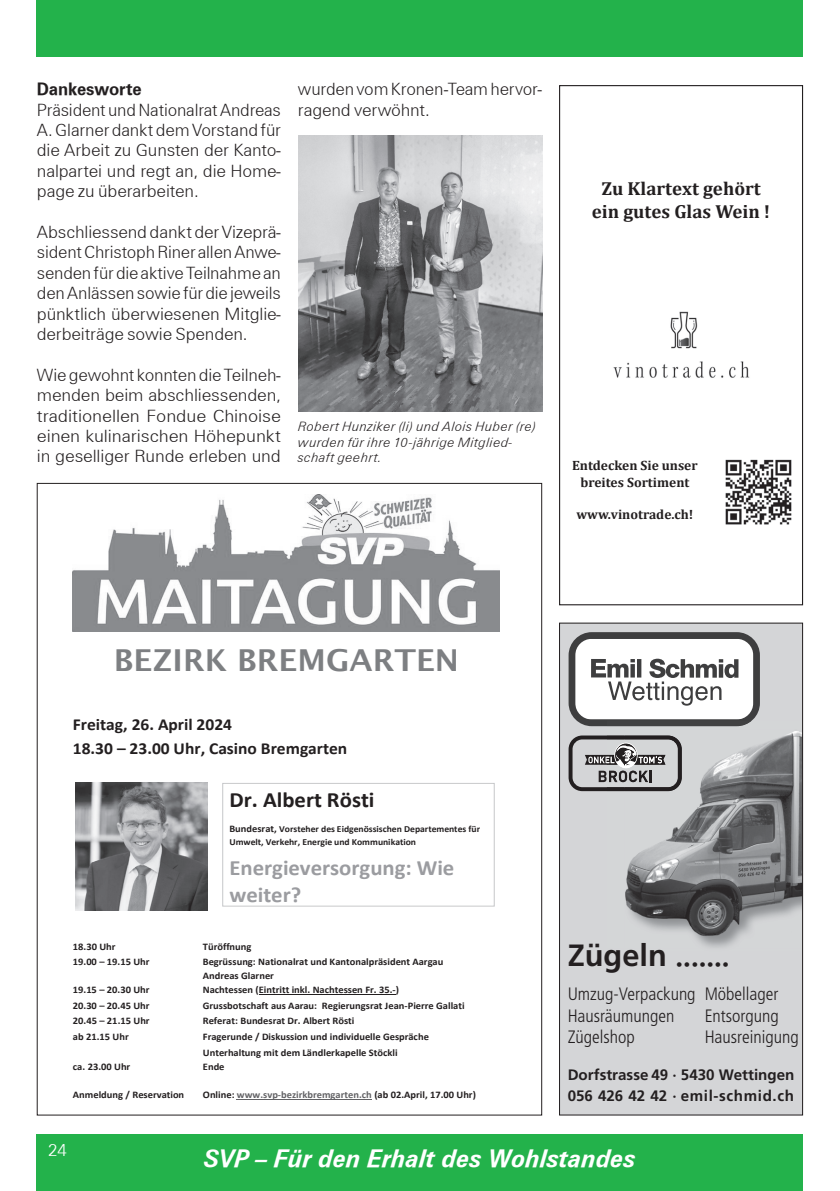
<style>
.page{position:relative;width:840px;height:1191px;background:#fff}
.page>*{position:absolute;margin:0;border:0;box-sizing:border-box;transform-origin:0 0}
.t1{font:600 30.2px "Lucida Sans";color:#7d7f82;scale:1.04 1}
.t2{font:700 condensed 29.8px "Frutiger LT Std";color:#231f20}
.t3{font:24px "Zurich Bold Italic BT";color:#fff}
.t4{font:700 21.8px/26.6px "Calibri";color:#9b9ca0;scale:1.04 1}
.t5{font:700 21.8px "Calibri";color:#231f20;scale:1.04 1}
.t6{font:700 18.8px/22.6px "Cambria";color:#231f20;text-align:center}
.t7{font:300 condensed 18px/21.6px "Frutiger LT Std";color:#231f20}
.t8{font:17px/20.4px "Zurich Light BT";letter-spacing:-.01em;color:#231f20;text-align:justify}
.t9{font:17px "Zurich Bold BT";letter-spacing:-.01em;color:#231f20}
.t10{font:17px "Zurich Light BT";color:#fff}
.t11{font:700 16.8px/23.6px "Calibri";color:#231f20;scale:1.04 1}
.t12{font:700 15.2px/21px "Frutiger LT Std";color:#231f20}
.t13{font:700 13.6px/16.2px "Cambria";color:#231f20;text-align:center}
.t14{font:13px/15.6px "Zurich Light Italic BT";letter-spacing:.025em;color:#231f20}
.t15{font:700 10px/14px "Calibri";color:#231f20;scale:1.04 1}
.t16{font:700 9.2px/13.2px "Calibri";color:#231f20;scale:1.04 1}
.s1{font-size:10px}
.s2{color:#626265}
</style>
<div class="page">
<div style="left:37px;top:1134px;width:765px;height:57px;background:#23b24b"></div>
<div style="left:37px;top:0;width:765px;height:57px;background:#23b24b"></div>
<img style="left:298px;top:136px;width:244px;height:275px">
<hr style="left:259px;top:994px;width:136px;height:1px;background:#231f20">
<hr style="left:237px;top:1098px;width:135px;height:1px;background:#626265">
<img style="left:73px;top:494px;width:426px;height:137px">
<img style="left:75px;top:782px;width:133px;height:128px">
<div style="left:222px;top:783px;width:272px;height:123px;border:1px solid #c7c8ca"></div>
<div style="left:559px;top:623px;width:243px;height:492px;background:#d4d5d7"></div>
<svg style="left:568px;top:632px;width:191px;height:94px;background:#c8c8c8"></svg>
<img style="left:606px;top:720px;width:153px;height:72px">
<img style="left:606px;top:720px;width:145px;height:6px">
<img style="left:624px;top:729px;width:176px;height:219px">
<svg style="left:568px;top:735px;width:113px;height:56px"></svg>
<div style="left:558px;top:622px;width:244px;height:493px;border:1px solid #231f20"></div>
<img style="left:725px;top:459px;width:67px;height:66px">
<img style="left:613px;top:311px;width:137px;height:67px">
<div style="left:558px;top:85px;width:244px;height:520px;border:1px solid #231f20"></div>
<p class="t9" style="left:37px;top:79px;width:106px">Dankesworte</p>
<p class="t8" style="left:37px;top:99px;width:245px">Präsident und Nationalrat Andreas A. Glarner dankt dem Vorstand für die Arbeit zu Gunsten der Kanto&shy;nalpartei und regt an, die Home&shy;page zu überarbeiten.</p>
<p class="t8" style="left:37px;top:222px;width:245px">Abschliessend dankt der Vizeprä&shy;sident Christoph Riner allen Anwe&shy;senden für die aktive Teilnahme an den Anlässen sowie für die jeweils pünktlich überwiesenen Mitglie&shy;derbeiträge sowie Spenden.</p>
<p class="t8" style="left:37px;top:364px;width:245px">Wie gewohnt konnten die Teilneh&shy;menden beim abschliessenden, traditionellen Fondue Chinoise einen kulinarischen Höhepunkt in geselliger Runde erleben und</p>
<p class="t8" style="left:298px;top:79px;width:245px">wurden vom Kronen-Team hervor&shy;ragend verwöhnt.</p>
<p class="t14" style="left:298px;top:418px;width:239px">Robert Hunziker (li) und Alois Huber (re) wurden für ihre 10-jährige Mitglied&shy;schaft geehrt.</p>
<p class="t6" style="left:591px;top:177px;width:180px">Zu Klartext gehört ein gutes Glas Wein !</p>
<p class="t13" style="left:572px;top:457px;width:127px">Entdecken Sie unser breites Sortiment</p>
<p class="t13" style="left:576px;top:506px;width:118px">www.vinotrade.ch!</p>
<h1 class="t1" style="left:114px;top:643px;width:333px">BEZIRK BREMGARTEN</h1>
<p class="t11" style="left:73px;top:712px;width:265px">Freitag, 26. April 2024<br>18.30 – 23.00 Uhr, Casino Bremgarten</p>
<p class="t5" style="left:229px;top:785px;width:141px">Dr. Albert Rösti</p>
<p class="t16" style="left:229px;top:822px;width:242px"><span class="s1">Bundesrat,</span> Vorsteher des Eidgenössischen Departementes für<br>Umwelt, Verkehr, Energie und Kommunikation</p>
<p class="t4" style="left:229px;top:854px;width:218px">Energieversorgung: Wie weiter?</p>
<p class="t15" style="left:73px;top:940px;width:43px">18.30 Uhr</p>
<p class="t15" style="left:203px;top:940px;width:48px">Türöffnung</p>
<p class="t15" style="left:73px;top:954px;width:75px">19.00 – 19.15 Uhr</p>
<p class="t15" style="left:203px;top:954px;width:233px">Begrüssung: Nationalrat und Kantonalpräsident Aargau<br>Andreas Glarner</p>
<p class="t15" style="left:73px;top:982px;width:75px">19.15 – 20.30 Uhr</p>
<p class="t15" style="left:203px;top:982px;width:190px">Nachtessen (Eintritt inkl. Nachtessen Fr. 35.-)</p>
<p class="t15" style="left:73px;top:998px;width:75px">20.30 – 20.45 Uhr</p>
<p class="t15" style="left:203px;top:998px;width:253px">Grussbotschaft aus Aarau: Regierungsrat Jean-Pierre Gallati</p>
<p class="t15" style="left:73px;top:1014px;width:75px">20.45 – 21.15 Uhr</p>
<p class="t15" style="left:203px;top:1014px;width:147px">Referat: Bundesrat Dr. Albert Rösti</p>
<p class="t15" style="left:73px;top:1029px;width:55px">ab 21.15 Uhr</p>
<p class="t15" style="left:203px;top:1029px;width:219px;line-height:15.8px">Fragerunde / Diskussion und individuelle Gespräche<br>Unterhaltung mit dem Ländlerkapelle Stöckli</p>
<p class="t15" style="left:73px;top:1059px;width:57px">ca. 23.00 Uhr</p>
<p class="t15" style="left:203px;top:1059px;width:22px">Ende</p>
<p class="t15" style="left:73px;top:1087px;width:108px">Anmeldung / Reservation</p>
<p class="t15" style="left:203px;top:1087px;width:264px">Online: <span class="s2">www.svp-bezirkbremgarten.ch</span> (ab 02.April, 17.00 Uhr)</p>
<h2 class="t2" style="left:567px;top:945px;width:163px"><sup>Zügeln</sup> ·······</h2>
<p class="t7" style="left:567px;top:983px;width:129px">Umzug-Verpackung<br>Hausräumungen<br>Zügelshop</p>
<p class="t7" style="left:704px;top:983px;width:95px">Möbellager<br>Entsorgung<br>Hausreinigung</p>
<p class="t12" style="left:567px;top:1064px;width:228px">Dorfstrasse 49 ∙ 5430 Wettingen<br>056 426 42 42 ∙ emil-schmid.ch</p>
<p class="t10" style="left:48px;top:1140px;width:20px">24</p>
<h3 class="t3" style="left:204px;top:1143px;width:433px">SVP – Für den Erhalt des Wohlstandes</h3>
</div>
